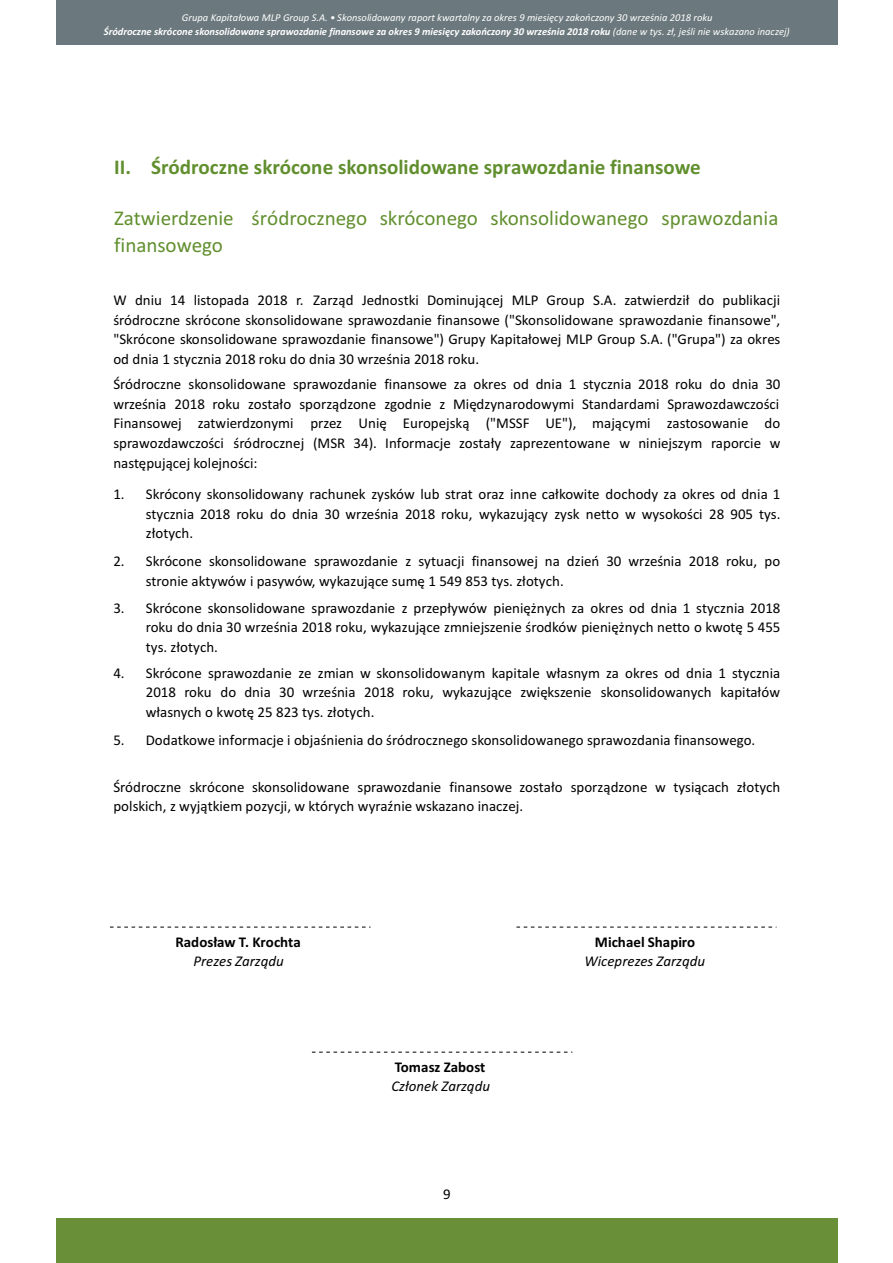
<style>
.page{position:relative;width:893px;height:1263px;background:#fff}
.page>*{position:absolute;margin:0;border:0;box-sizing:border-box;transform-origin:0 0}
.t1{font:21px/27px "Calibri";color:#618f2e}
.t2{font:700 21px "Calibri";color:#618f2e}
.t3{font:15px/19.6px "Calibri";color:#000;text-align:justify}
.t4{font:italic 15px "Calibri";color:#000}
.t5{font:700 15px "Calibri";color:#000}
.t6{font:italic 10.5px/13.6px "Calibri";color:#fff;text-align:center}
.s1{font-weight:700}
</style>
<div class="page">
<div style="left:56px;top:1218px;width:782px;height:45px;background:#698f38"></div>
<div style="left:56px;top:0;width:782px;height:45px;background:#6b787d"></div>
<svg style="left:110px;top:927px;width:260px;height:1px"></svg>
<svg style="left:516px;top:927px;width:260px;height:1px"></svg>
<svg style="left:312px;top:1052px;width:260px;height:1px"></svg>
<p class="t6" style="left:104px;top:12px;width:687px">Grupa Kapitałowa MLP Group S.A. • Skonsolidowany raport kwartalny za okres 9 miesięcy zakończony 30 września 2018 roku<br><span class="s1">Śródroczne skrócone skonsolidowane sprawozdanie finansowe za okres 9 miesięcy zakończony 30 września 2018 roku</span> (dane w tys. zł, jeśli nie wskazano inaczej)</p>
<h1 class="t2" style="left:114px;top:158px;width:588px">II. Śródroczne skrócone skonsolidowane sprawozdanie finansowe</h1>
<h1 class="t1" style="left:114px;top:206px;width:666px">Zatwierdzenie śródrocznego skróconego skonsolidowanego sprawozdania finansowego</h1>
<p class="t3" style="left:113px;top:291px;width:669px">W dniu 14 listopada 2018 r. Zarząd Jednostki Dominującej MLP Group S.A. zatwierdził do publikacji śródroczne skrócone skonsolidowane sprawozdanie finansowe ("Skonsolidowane sprawozdanie finansowe", "Skrócone skonsolidowane sprawozdanie finansowe") Grupy Kapitałowej MLP Group S.A. ("Grupa") za okres od dnia 1 stycznia 2018 roku do dnia 30 września 2018 roku.</p>
<p class="t3" style="left:113px;top:376px;width:669px">Śródroczne skonsolidowane sprawozdanie finansowe za okres od dnia 1 stycznia 2018 roku do dnia 30 września 2018 roku zostało sporządzone zgodnie z Międzynarodowymi Standardami Sprawozdawczości Finansowej zatwierdzonymi przez Unię Europejską ("MSSF UE"), mającymi zastosowanie do sprawozdawczości śródrocznej (MSR 34). Informacje zostały zaprezentowane w niniejszym raporcie w następującej kolejności:</p>
<p class="t3" style="left:113px;top:485px;width:13px">1.</p>
<p class="t3" style="left:113px;top:553px;width:13px">2.</p>
<p class="t3" style="left:113px;top:599px;width:13px">3.</p>
<p class="t3" style="left:146px;top:485px;width:636px">Skrócony skonsolidowany rachunek zysków lub strat oraz inne całkowite dochody za okres od dnia 1 stycznia 2018 roku do dnia 30 września 2018 roku, wykazujący zysk netto w wysokości 28 905 tys. złotych.</p>
<p class="t3" style="left:146px;top:553px;width:636px">Skrócone skonsolidowane sprawozdanie z sytuacji finansowej na dzień 30 września 2018 roku, po stronie aktywów i pasywów, wykazujące sumę 1 549 853 tys. złotych.</p>
<p class="t3" style="left:146px;top:599px;width:636px">Skrócone skonsolidowane sprawozdanie z przepływów pieniężnych za okres od dnia 1 stycznia 2018 roku do dnia 30 września 2018 roku, wykazujące zmniejszenie środków pieniężnych netto o kwotę 5 455 tys. złotych.</p>
<p class="t3" style="left:146px;top:664px;width:636px">Skrócone sprawozdanie ze zmian w skonsolidowanym kapitale własnym za okres od dnia 1 stycznia 2018 roku do dnia 30 września 2018 roku, wykazujące zwiększenie skonsolidowanych kapitałów własnych o kwotę 25 823 tys. złotych.</p>
<p class="t3" style="left:146px;top:732px;width:611px">Dodatkowe informacje i objaśnienia do śródrocznego skonsolidowanego sprawozdania finansowego.</p>
<p class="t3" style="left:113px;top:778px;width:668px">Śródroczne skrócone skonsolidowane sprawozdanie finansowe zostało sporządzone w tysiącach złotych polskich, z wyjątkiem pozycji, w których wyraźnie wskazano inaczej.</p>
<p class="t3" style="left:113px;top:664px;width:13px">4.</p>
<p class="t3" style="left:113px;top:732px;width:13px">5.</p>
<p class="t5" style="left:175px;top:936px;width:127px">Radosław T. Krochta</p>
<p class="t4" style="left:193px;top:954px;width:92px">Prezes Zarządu</p>
<p class="t5" style="left:395px;top:1061px;width:92px">Tomasz Zabost</p>
<p class="t4" style="left:391px;top:1079px;width:100px">Członek Zarządu</p>
<p class="t3" style="left:443px;top:1185px;width:9px">9</p>
<p class="t5" style="left:595px;top:936px;width:102px">Michael Shapiro</p>
<p class="t4" style="left:584px;top:954px;width:122px">Wiceprezes Zarządu</p>
</div>
